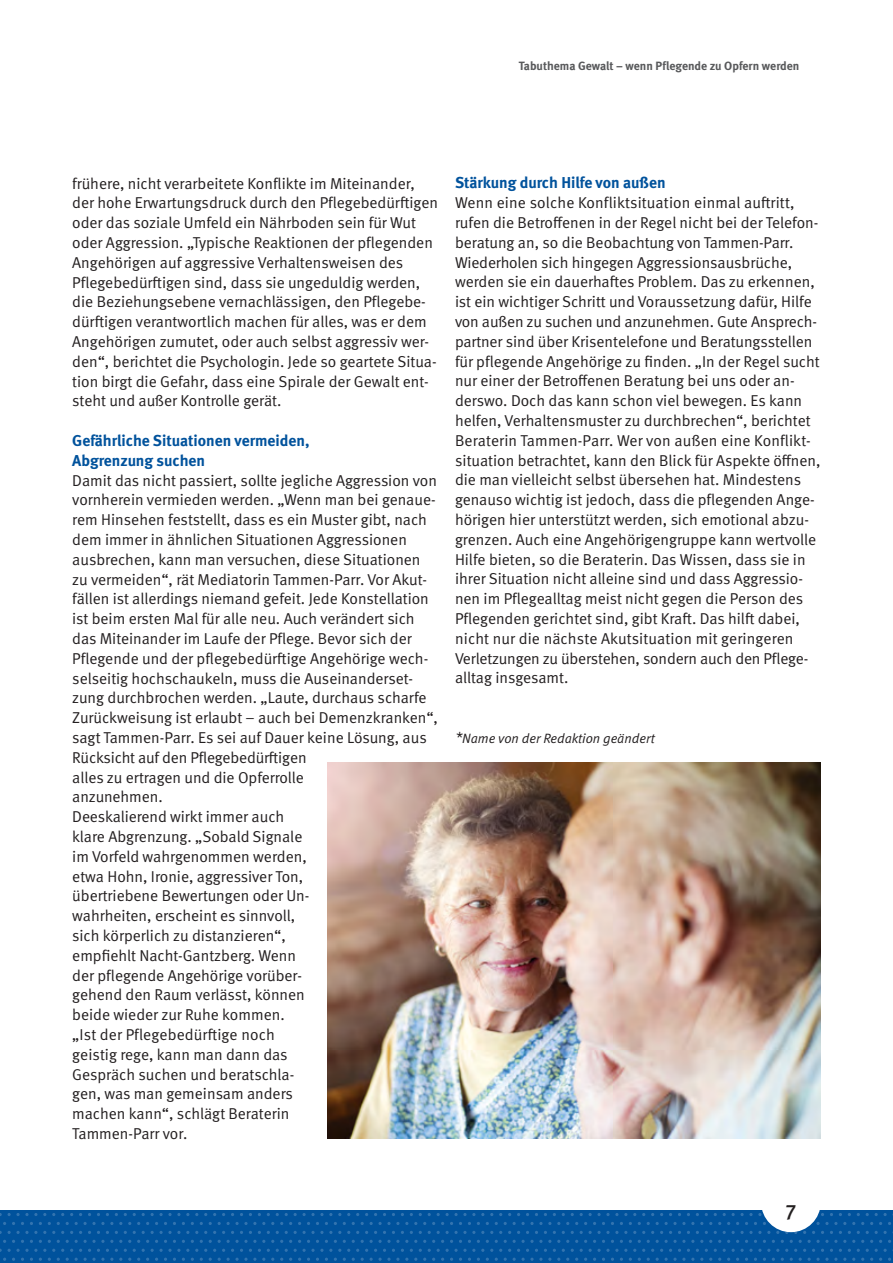
<style>
.page{position:relative;width:893px;height:1263px;background:#fff}
.page>*{position:absolute;margin:0;border:0;box-sizing:border-box;transform-origin:0 0}
.t1{font:500 21px "DGUV Meta";color:#231f20}
.t2{font:15.75px/19.8px "DGUV Meta";color:#231f20}
.t3{font:700 15.75px/19.8px "DGUV Meta";color:#00529c}
.t4{font:italic 13.5px "DGUV Meta";color:#231f20}
.t5{font:700 12px "DGUV Meta";color:#58595b}
.s1{font-size:15.75px}
</style>
<div class="page">
<div style="left:0;top:1210px;width:893px;height:53px;background:#00529c"></div>
<svg style="left:656px;top:1222px;width:38px;height:3px"></svg>
<svg style="left:513px;top:1222px;width:38px;height:3px"></svg>
<svg style="left:361px;top:1222px;width:47px;height:3px"></svg>
<svg style="left:218px;top:1222px;width:38px;height:3px"></svg>
<svg style="left:75px;top:1222px;width:38px;height:3px"></svg>
<svg style="left:656px;top:1240px;width:38px;height:3px"></svg>
<svg style="left:513px;top:1240px;width:38px;height:3px"></svg>
<svg style="left:361px;top:1240px;width:47px;height:3px"></svg>
<svg style="left:218px;top:1240px;width:38px;height:3px"></svg>
<svg style="left:75px;top:1240px;width:38px;height:3px"></svg>
<svg style="left:723px;top:1213px;width:38px;height:3px"></svg>
<svg style="left:580px;top:1213px;width:38px;height:3px"></svg>
<svg style="left:437px;top:1213px;width:38px;height:3px"></svg>
<svg style="left:294px;top:1213px;width:38px;height:3px"></svg>
<svg style="left:151px;top:1213px;width:38px;height:3px"></svg>
<svg style="left:8px;top:1213px;width:38px;height:3px"></svg>
<svg style="left:723px;top:1231px;width:38px;height:3px"></svg>
<svg style="left:580px;top:1231px;width:38px;height:3px"></svg>
<svg style="left:437px;top:1231px;width:38px;height:3px"></svg>
<svg style="left:294px;top:1231px;width:38px;height:3px"></svg>
<svg style="left:151px;top:1231px;width:38px;height:3px"></svg>
<svg style="left:8px;top:1231px;width:38px;height:3px"></svg>
<svg style="left:544px;top:1249px;width:173px;height:12px"></svg>
<svg style="left:356px;top:1249px;width:187px;height:12px"></svg>
<svg style="left:182px;top:1249px;width:173px;height:12px"></svg>
<svg style="left:811px;top:1222px;width:26px;height:3px"></svg>
<svg style="left:799px;top:1240px;width:38px;height:3px"></svg>
<svg style="left:875px;top:1213px;width:18px;height:3px"></svg>
<svg style="left:875px;top:1231px;width:18px;height:3px"></svg>
<svg style="left:718px;top:1249px;width:175px;height:12px"></svg>
<div style="left:761px;top:1172px;width:60px;height:60px;background:#fff;border-radius:50%"></div>
<svg style="left:0;top:1249px;width:181px;height:12px"></svg>
<img style="left:327px;top:763px;width:494px;height:376px">
<p class="t5" style="left:519px;top:58px;width:282px">Tabuthema Gewalt – wenn Pflegende zu Opfern werden</p>
<p class="t2" style="left:72px;top:174px;width:367px">frühere, nicht verarbeitete Konflikte im Miteinander, der hohe Erwartungsdruck durch den Pflegebedürftigen oder das soziale Umfeld ein Nährboden sein für Wut oder Aggression. „Typische Reaktionen der pflegenden Angehörigen auf aggressive Verhaltensweisen des Pflegebedürftigen sind, dass sie ungeduldig werden, die Beziehungsebene vernachlässigen, den Pflegebe&shy;dürftigen verantwortlich machen für alles, was er dem Angehörigen zumutet, oder auch selbst aggressiv wer&shy;den“, berichtet die Psychologin. Jede so geartete Situa&shy;tion birgt die Gefahr, dass eine Spirale der Gewalt ent&shy;steht und außer Kontrolle gerät.</p>
<p class="t3" style="left:72px;top:431px;width:239px">Gefährliche Situationen vermeiden,<br>Abgrenzung suchen</p>
<p class="t2" style="left:72px;top:471px;width:367px">Damit das nicht passiert, sollte jegliche Aggression von vornherein vermieden werden. „Wenn man bei genaue&shy;rem Hinsehen feststellt, dass es ein Muster gibt, nach dem immer in ähnlichen Situationen Aggressionen ausbrechen, kann man versuchen, diese Situationen zu vermeiden“, rät Mediatorin Tammen-Parr. Vor Akut&shy;fällen ist allerdings niemand gefeit. Jede Konstellation ist beim ersten Mal für alle neu. Auch verändert sich das Miteinander im Laufe der Pflege. Bevor sich der Pflegende und der pflegebedürftige Angehörige wech&shy;selseitig hochschaukeln, muss die Auseinanderset&shy;zung durchbrochen werden. „Laute, durchaus scharfe Zurückweisung ist erlaubt – auch bei Demenzkranken“, sagt Tammen-Parr. Es sei auf Dauer keine Lösung, aus Rücksicht auf den Pflegebedürftigen<br>alles zu ertragen und die Opferrolle<br>anzunehmen.<br>Deeskalierend wirkt immer auch<br>klare Abgrenzung. „Sobald Signale<br>im Vorfeld wahrgenommen werden,<br>etwa Hohn, Ironie, aggressiver Ton,<br>übertriebene Bewertungen oder Un-<br>wahrheiten, erscheint es sinnvoll,<br>sich körperlich zu distanzieren“,<br>empfiehlt Nacht-Gantzberg. Wenn<br>der pflegende Angehörige vorüber-<br>gehend den Raum verlässt, können<br>beide wieder zur Ruhe kommen.<br>„Ist der Pflegebedürftige noch<br>geistig rege, kann man dann das<br>Gespräch suchen und beratschla-<br>gen, was man gemeinsam anders<br>machen kann“, schlägt Beraterin<br>Tammen-Parr vor.</p>
<p class="t3" style="left:455px;top:174px;width:212px">Stärkung durch Hilfe von außen</p>
<p class="t2" style="left:455px;top:193px;width:367px">Wenn eine solche Konfliktsituation einmal auftritt, rufen die Betroffenen in der Regel nicht bei der Telefon&shy;beratung an, so die Beobachtung von Tammen-Parr.<br>Wiederholen sich hingegen Aggressionsausbrüche, werden sie ein dauerhaftes Problem. Das zu erkennen, ist ein wichtiger Schritt und Voraussetzung dafür, Hilfe von außen zu suchen und anzunehmen. Gute Ansprech&shy;partner sind über Krisentelefone und Beratungsstellen für pflegende Angehörige zu finden. „In der Regel sucht nur einer der Betroffenen Beratung bei uns oder an&shy;derswo. Doch das kann schon viel bewegen. Es kann helfen, Verhaltensmuster zu durchbrechen“, berichtet Beraterin Tammen-Parr. Wer von außen eine Konflikt&shy;situation betrachtet, kann den Blick für Aspekte öffnen, die man vielleicht selbst übersehen hat. Mindestens genauso wichtig ist jedoch, dass die pflegenden Ange&shy;hörigen hier unterstützt werden, sich emotional abzu&shy;grenzen. Auch eine Angehörigengruppe kann wertvolle Hilfe bieten, so die Beraterin. Das Wissen, dass sie in ihrer Situation nicht alleine sind und dass Aggressio&shy;nen im Pflegealltag meist nicht gegen die Person des Pflegenden gerichtet sind, gibt Kraft. Das hilft dabei, nicht nur die nächste Akutsituation mit geringeren Verletzungen zu überstehen, sondern auch den Pflege&shy;alltag insgesamt.</p>
<p class="t4" style="left:455px;top:730px;width:201px"><span class="s1">*</span>Name von der Redaktion geändert</p>
<h1 class="t1" style="left:786px;top:1200px;width:12px">7</h1>
</div>
